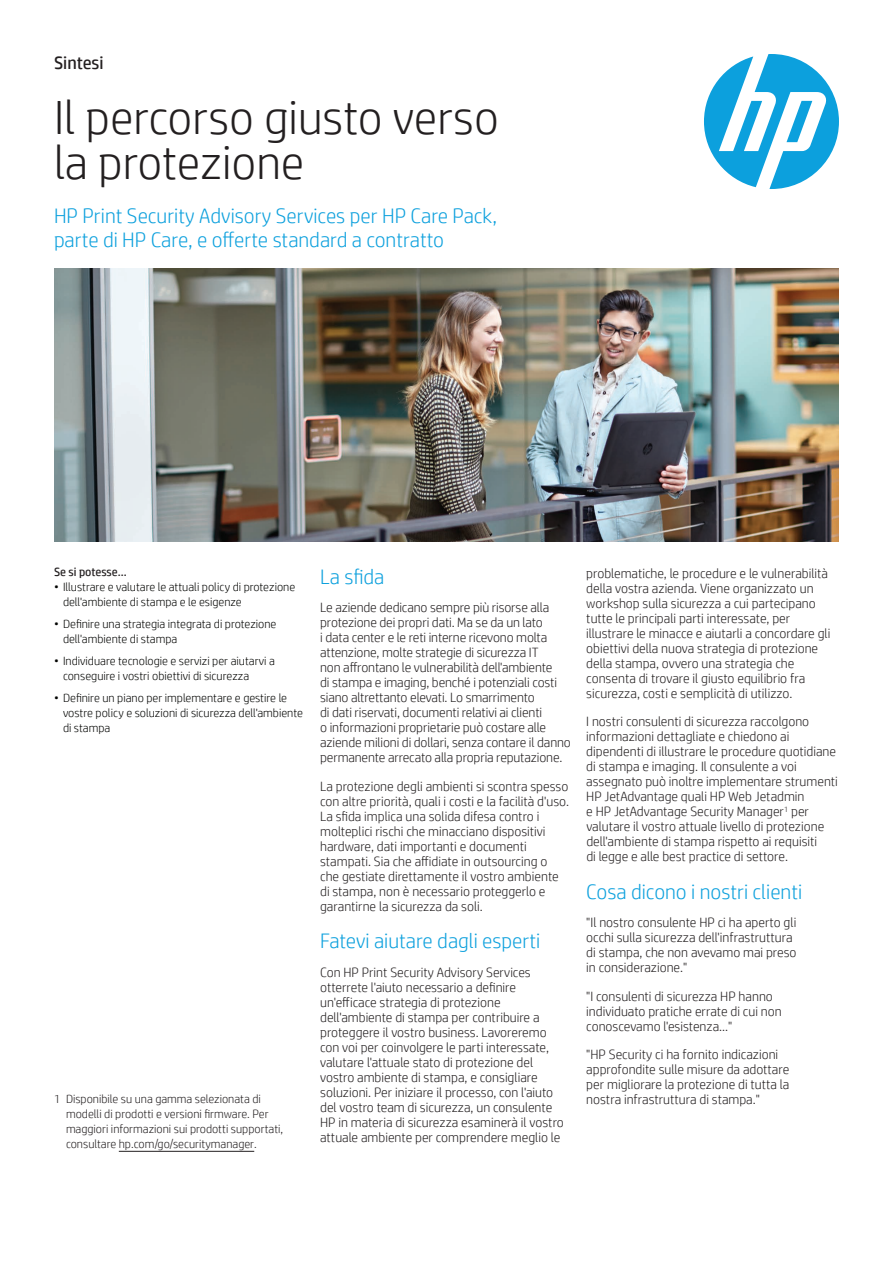
<style>
.page{position:relative;width:893px;height:1263px;background:#fff}
.page>*{position:absolute;margin:0;border:0;box-sizing:border-box;transform-origin:0 0}
.t1{font:300 48px/45px "HP Simplified";color:#231f20}
.t2{font:300 21px/24px "HP Simplified";color:#0ca0dd}
.t3{font:18px "HP Simplified";color:#231f20}
.t4{font:300 13.5px/15px "HP Simplified";color:#231f20}
.t5{font:300 12px/15px "HP Simplified";color:#040503}
.t6{font:300 12px/15px "HP Simplified";color:#231f20}
.t7{font:12px "HP Simplified";letter-spacing:-.005em;color:#231f20}
</style>
<div class="page">
<svg style="left:704px;top:54px;width:135px;height:135px"></svg>
<img style="left:54px;top:269px;width:785px;height:273px">
<hr style="left:119px;top:1151px;width:135px;height:1px;background:#231f20">
<h3 class="t3" style="left:54px;top:51px;width:51px">Sintesi</h3>
<h1 class="t1" style="left:54px;top:93px;width:446px">Il percorso giusto verso la protezione</h1>
<h2 class="t2" style="left:54px;top:203px;width:445px">HP Print Security Advisory Services per HP Care Pack, parte di HP Care, e offerte standard a contratto</h2>
<p class="t7" style="left:54px;top:564px;width:74px">Se si potesse…</p>
<p class="t5" style="left:63px;top:579px;width:234px;text-indent:-9px">• Illustrare e valutare le attuali policy di protezione dell'ambiente di stampa e le esigenze</p>
<p class="t5" style="left:63px;top:616px;width:215px;text-indent:-9px">• Definire una strategia integrata di protezione dell'ambiente di stampa</p>
<p class="t5" style="left:63px;top:653px;width:213px;text-indent:-9px">• Individuare tecnologie e servizi per aiutarvi a conseguire i vostri obiettivi di sicurezza</p>
<p class="t5" style="left:63px;top:690px;width:241px;text-indent:-9px">• Definire un piano per implementare e gestire le vostre policy e soluzioni di sicurezza dell'ambiente di stampa</p>
<p class="t6" style="left:66px;top:1090px;width:219px;text-indent:-12px">1 Disponibile su una gamma selezionata di modelli di prodotti e versioni firmware. Per maggiori informazioni sui prodotti supportati, consultare hp.com/go/securitymanager.</p>
<h2 class="t2" style="left:320px;top:564px;width:66px">La sfida</h2>
<p class="t4" style="left:320px;top:600px;width:252px">Le aziende dedicano sempre più risorse alla protezione dei propri dati. Ma se da un lato<br>i data center e le reti interne ricevono molta attenzione, molte strategie di sicurezza IT<br>non affrontano le vulnerabilità dell'ambiente<br>di stampa e imaging, benché i potenziali costi siano altrettanto elevati. Lo smarrimento<br>di dati riservati, documenti relativi ai clienti<br>o informazioni proprietarie può costare alle aziende milioni di dollari, senza contare il danno permanente arrecato alla propria reputazione.</p>
<p class="t4" style="left:320px;top:778px;width:251px">La protezione degli ambienti si scontra spesso con altre priorità, quali i costi e la facilità d'uso.<br>La sfida implica una solida difesa contro i molteplici rischi che minacciano dispositivi hardware, dati importanti e documenti stampati. Sia che affidiate in outsourcing o che gestiate direttamente il vostro ambiente di stampa, non è necessario proteggerlo e garantirne la sicurezza da soli.</p>
<h2 class="t2" style="left:320px;top:928px;width:222px">Fatevi aiutare dagli esperti</h2>
<p class="t4" style="left:320px;top:964px;width:245px">Con HP Print Security Advisory Services otterrete l'aiuto necessario a definire un'efficace strategia di protezione dell'ambiente di stampa per contribuire a proteggere il vostro business. Lavoreremo con voi per coinvolgere le parti interessate, valutare l'attuale stato di protezione del vostro ambiente di stampa, e consigliare soluzioni. Per iniziare il processo, con l'aiuto del vostro team di sicurezza, un consulente HP in materia di sicurezza esaminerà il vostro attuale ambiente per comprendere meglio le</p>
<p class="t4" style="left:586px;top:565px;width:246px">problematiche, le procedure e le vulnerabilità della vostra azienda. Viene organizzato un workshop sulla sicurezza a cui partecipano tutte le principali parti interessate, per illustrare le minacce e aiutarli a concordare gli obiettivi della nuova strategia di protezione della stampa, ovvero una strategia che consenta di trovare il giusto equilibrio fra sicurezza, costi e semplicità di utilizzo.</p>
<p class="t4" style="left:586px;top:714px;width:253px">I nostri consulenti di sicurezza raccolgono informazioni dettagliate e chiedono ai dipendenti di illustrare le procedure quotidiane di stampa e imaging. Il consulente a voi assegnato può inoltre implementare strumenti HP JetAdvantage quali HP Web Jetadmin<br>e HP JetAdvantage Security Manager<sup>1</sup> per valutare il vostro attuale livello di protezione dell'ambiente di stampa rispetto ai requisiti<br>di legge e alle best practice di settore.</p>
<h2 class="t2" style="left:586px;top:879px;width:217px">Cosa dicono i nostri clienti</h2>
<p class="t4" style="left:586px;top:915px;width:212px">"Il nostro consulente HP ci ha aperto gli occhi sulla sicurezza dell'infrastruttura di stampa, che non avevamo mai preso in considerazione."</p>
<p class="t4" style="left:586px;top:988px;width:197px">"I consulenti di sicurezza HP hanno individuato pratiche errate di cui non conoscevamo l'esistenza..."</p>
<p class="t4" style="left:586px;top:1047px;width:205px">"HP Security ci ha fornito indicazioni approfondite sulle misure da adottare per migliorare la protezione di tutta la nostra infrastruttura di stampa."</p>
</div>
